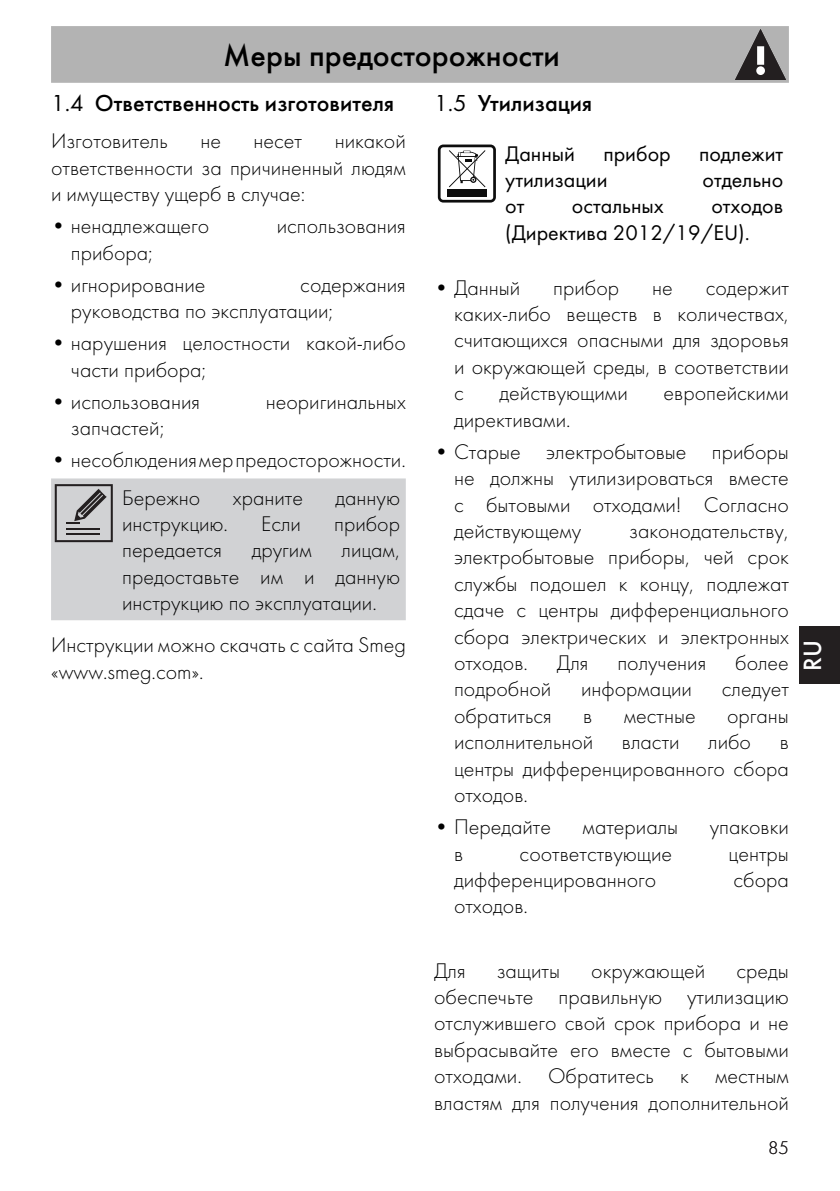
<style>
.page{position:relative;width:840px;height:1191px;background:#fff}
.page>*{position:absolute;margin:0;border:0;box-sizing:border-box;transform-origin:0 0}
.t1{font:500 32px "Futura";color:#000}
.t2{font:500 26px "Futura";color:#fff}
.t3{font:500 24px "Futura";color:#000}
.t4{font:300 22px/26.4px "Futura";color:#000;text-align:justify}
.t5{font:22px/26.4px "Futura";color:#000}
.t6{font:300 19px "Futura";color:#231f20}
.s1{font-weight:400}
</style>
<div class="page">
<div style="left:799px;top:626px;width:40px;height:58px;background:#231f20"></div>
<div style="left:51px;top:26px;width:737px;height:57px;background:#b3b3b3"></div>
<svg style="left:734px;top:29px;width:51px;height:51px;background:#797778"></svg>
<div style="left:51px;top:478px;width:354px;height:142px;background:#d1d2d4"></div>
<svg style="left:55px;top:484px;width:58px;height:58px;background:#a0a0a2"></svg>
<svg style="left:437px;top:144px;width:58px;height:58px"></svg>
<h1 class="t1" style="left:223px;top:36px;width:338px">Меры предосторожности</h1>
<p class="t3" style="left:51px;top:88px;width:344px"><span class="s1">1.4</span> Ответственность изготовителя</p>
<p class="t4" style="left:51px;top:128px;width:118px">Изготовитель</p>
<p class="t4" style="left:200px;top:128px;width:22px">не</p>
<p class="t4" style="left:253px;top:128px;width:50px">несет</p>
<p class="t3" style="left:434px;top:88px;width:159px"><span class="s1">1.5</span> Утилизация</p>
<p class="t5" style="left:505px;top:140px;width:71px">Данный</p>
<p class="t5" style="left:603px;top:140px;width:69px">прибор</p>
<p class="t5" style="left:698px;top:140px;width:86px">подлежит</p>
<p class="t5" style="left:505px;top:166px;width:104px">утилизации</p>
<p class="t5" style="left:702px;top:166px;width:82px">отдельно</p>
<p class="t5" style="left:505px;top:193px;width:21px">от</p>
<p class="t5" style="left:571px;top:193px;width:93px">остальных</p>
<p class="t4" style="left:51px;top:128px;width:356px;text-indent:283px">никакой ответственности за причиненный людям и имуществу ущерб в случае:</p>
<p class="t4" style="left:51px;top:213px;width:160px">• ненадлежащего</p>
<p class="t4" style="left:276px;top:213px;width:130px">использования</p>
<p class="t4" style="left:71px;top:239px;width:84px">прибора;</p>
<p class="t4" style="left:51px;top:271px;width:156px">• игнорирование</p>
<p class="t5" style="left:505px;top:193px;width:279px;text-indent:206px">отходов (Директива 2012/19/EU).</p>
<p class="t4" style="left:434px;top:274px;width:88px">• Данный</p>
<p class="t4" style="left:553px;top:274px;width:67px">прибор</p>
<p class="t4" style="left:651px;top:274px;width:22px">не</p>
<p class="t4" style="left:71px;top:271px;width:336px;text-indent:229px">содержания руководства по эксплуатации;</p>
<p class="t4" style="left:71px;top:330px;width:336px;text-indent:-20px">• нарушения целостности какой-либо части прибора;</p>
<p class="t4" style="left:51px;top:388px;width:150px">• использования</p>
<p class="t4" style="left:266px;top:388px;width:141px">неоригинальных</p>
<p class="t4" style="left:71px;top:415px;width:95px">запчастей;</p>
<p class="t4" style="left:122px;top:441px;width:285px;line-height:37.4px;text-indent:-71px">• несоблюдения мер предосторожности.<br>Бережно</p>
<p class="t4" style="left:454px;top:274px;width:336px;text-indent:251px">содержит каких-либо веществ в количествах, считающихся опасными для здоровья и окружающей среды, в соответствии с</p>
<p class="t4" style="left:499px;top:380px;width:130px">действующими</p>
<p class="t4" style="left:663px;top:380px;width:127px">европейскими</p>
<p class="t4" style="left:454px;top:406px;width:118px">директивами.</p>
<p class="t4" style="left:454px;top:438px;width:336px;text-indent:-20px">• Старые электробытовые приборы не должны утилизироваться вместе с бытовыми отходами! Согласно действующему</p>
<p class="t4" style="left:233px;top:484px;width:72px">храните</p>
<p class="t4" style="left:335px;top:484px;width:66px">данную</p>
<p class="t4" style="left:122px;top:510px;width:107px">инструкцию.</p>
<p class="t4" style="left:261px;top:510px;width:41px">Если</p>
<p class="t4" style="left:334px;top:510px;width:67px">прибор</p>
<p class="t4" style="left:122px;top:537px;width:101px">передается</p>
<p class="t4" style="left:252px;top:537px;width:61px">другим</p>
<p class="t4" style="left:454px;top:517px;width:336px;text-indent:175px">законодательству, электробытовые приборы, чей срок службы подошел к концу, подлежат сдаче с центры дифференциального сбора электрических и электронных отходов.</p>
<p class="t4" style="left:122px;top:537px;width:279px;text-indent:219px">лицам, предоставьте им и данную инструкцию по эксплуатации.</p>
<p class="t4" style="left:51px;top:632px;width:356px">Инструкции можно скачать с сайта Smeg «www.smeg.com».</p>
<p class="t4" style="left:556px;top:649px;width:33px">Для</p>
<p class="t4" style="left:617px;top:649px;width:90px">получения</p>
<p class="t4" style="left:734px;top:649px;width:55px">более</p>
<p class="t4" style="left:454px;top:676px;width:99px">подробной</p>
<p class="t4" style="left:580px;top:676px;width:112px">информации</p>
<p class="t4" style="left:721px;top:676px;width:69px">следует</p>
<p class="t4" style="left:454px;top:702px;width:99px">обратиться</p>
<p class="t4" style="left:582px;top:702px;width:11px">в</p>
<p class="t4" style="left:623px;top:702px;width:73px">местные</p>
<p class="t4" style="left:726px;top:702px;width:63px">органы</p>
<p class="t4" style="left:454px;top:729px;width:141px">исполнительной</p>
<p class="t4" style="left:621px;top:729px;width:59px">власти</p>
<p class="t4" style="left:707px;top:729px;width:44px">либо</p>
<p class="t4" style="left:454px;top:729px;width:336px;text-indent:325px">в центры дифференцированного сбора отходов.</p>
<p class="t4" style="left:434px;top:813px;width:118px">• Передайте</p>
<p class="t4" style="left:582px;top:813px;width:97px">материалы</p>
<p class="t4" style="left:709px;top:813px;width:81px">упаковки</p>
<p class="t4" style="left:454px;top:840px;width:11px">в</p>
<p class="t4" style="left:519px;top:840px;width:154px">соответствующие</p>
<p class="t4" style="left:728px;top:840px;width:62px">центры</p>
<p class="t4" style="left:454px;top:866px;width:204px">дифференцированного</p>
<p class="t4" style="left:733px;top:866px;width:57px">сбора</p>
<p class="t4" style="left:454px;top:893px;width:75px">отходов.</p>
<p class="t2" style="left:796px;top:671px;width:32px;rotate:-90deg">RU</p>
<p class="t4" style="left:434px;top:957px;width:33px">Для</p>
<p class="t4" style="left:496px;top:957px;width:65px">защиты</p>
<p class="t4" style="left:591px;top:957px;width:115px">окружающей</p>
<p class="t4" style="left:434px;top:957px;width:356px;text-indent:302px">среды обеспечьте правильную утилизацию отслужившего свой срок прибора и не выбрасывайте его вместе с бытовыми отходами. Обратитесь к местным властям для получения дополнительной</p>
<p class="t6" style="left:767px;top:1136px;width:22px">85</p>
</div>
